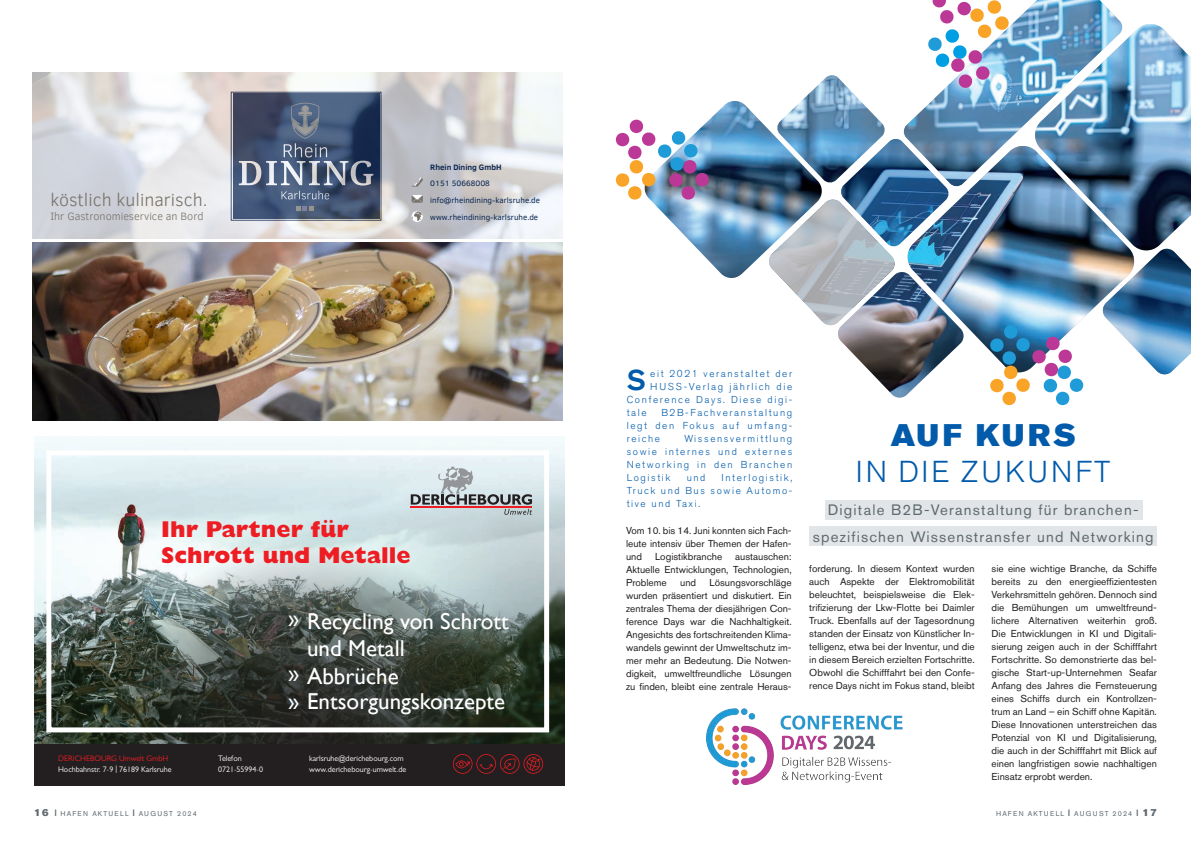
<style>
.page{position:relative;width:1191px;height:842px;background:#fff}
.page>*{position:absolute;margin:0;border:0;box-sizing:border-box;transform-origin:0 0}
.t1{font:31px "Akzidenz Grotesk BE Super";letter-spacing:.09em;color:#015aaa}
.t2{font:300 30px "Akzidenz Grotesk BE";letter-spacing:.1em;color:#015aaa}
.t3{font:500 28.4px "Akzidenz Grotesk BE";color:#015aaa}
.t4{font:23px "Gill Sans";color:#fff}
.t5{font:800 23px/26px "Gill Sans MT Pro";color:#ee1d23}
.t6{font:300 18px "Clear Sans";color:#78736c}
.t7{font:15px/27.1px "Akzidenz Grotesk BE";letter-spacing:.08em;color:#5f696f;text-align:center}
.t8{font:300 10.9px "Clear Sans";color:#78736c}
.t9{font:10px/13px "Akzidenz Grotesk BE";color:#231f20;text-align:justify}
.t10{font:300 10px/13px "Akzidenz Grotesk BE";letter-spacing:.16em;color:#015aaa;text-align:justify}
.t11{font:10px "Akzidenz Grotesk BE Super";color:#5f696f}
.t12{font:8px/11px "Gill Sans MT Pro";color:#fff}
.t13{font:8px/16.7px "Clear Sans";color:#0a2652}
.t14{font:8px "Gill Sans MT Pro";color:#ee1d23}
.t15{font:700 8px "Clear Sans";color:#0a2652}
.t16{font:7px "Akzidenz Grotesk BE";letter-spacing:.16em;color:#5f696f}
.s1{font-family:"Akzidenz Grotesk BE Super";font-size:10px}
.s2{font-family:"Akzidenz Grotesk BE Super"}
.s3{font-size:7px}
</style>
<div class="page">
<div style="left:825px;top:500px;width:317px;height:20px;background:#e1e5e7"></div>
<div style="left:809px;top:527px;width:348px;height:19px;background:#e1e5e7"></div>
<img style="left:838px;top:0;width:353px;height:398px">
<svg style="left:989px;top:324px;width:95px;height:82px"></svg>
<svg style="left:927px;top:0;width:82px;height:89px"></svg>
<img style="left:34px;top:437px;width:530px;height:307px">
<svg style="left:97px;top:542px;width:425px;height:202px"></svg>
<svg style="left:411px;top:467px;width:121px;height:48px"></svg>
<div style="left:34px;top:744px;width:530px;height:41px;background:#231f20"></div>
<svg style="left:453px;top:754px;width:90px;height:20px"></svg>
<div style="left:46px;top:450px;width:503px;height:282px;border:5px solid #fff"></div>
<img style="left:1101px;top:248px;width:90px;height:127px">
<img style="left:783px;top:138px;width:166px;height:188px">
<img style="left:801px;top:75px;width:84px;height:108px">
<img style="left:650px;top:101px;width:173px;height:179px">
<img style="left:33px;top:242px;width:530px;height:179px">
<img style="left:33px;top:72px;width:530px;height:166px">
<svg style="left:411px;top:177px;width:12px;height:10px"></svg>
<svg style="left:411px;top:195px;width:12px;height:8px"></svg>
<svg style="left:411px;top:211px;width:12px;height:11px"></svg>
<svg style="left:412px;top:211px;width:10px;height:10px"></svg>
<img style="left:706px;top:708px;width:197px;height:77px">
<img style="left:615px;top:119px;width:94px;height:81px">
<h3 class="t6" style="left:50px;top:188px;width:159px">köstlich kulinarisch.</h3>
<p class="t8" style="left:50px;top:209px;width:155px">Ihr Gastronomieservice an Bord</p>
<p class="t15" style="left:430px;top:161px;width:73px">Rhein Dining GmbH</p>
<p class="t13" style="left:430px;top:175px;width:111px">0151 50668008 info@rheindining-karlsruhe.de www.rheindining-karlsruhe.de</p>
<h3 class="t5" style="left:161px;top:516px;width:251px">Ihr Partner für<br>Schrott und Metalle</h3>
<h3 class="t4" style="left:288px;top:607px;width:222px">» Recycling von Schrott</h3>
<h3 class="t4" style="left:307px;top:635px;width:99px">und Metall</h3>
<h3 class="t4" style="left:288px;top:663px;width:112px">» Abbrüche</h3>
<h3 class="t4" style="left:288px;top:688px;width:219px">» Entsorgungskonzepte</h3>
<p class="t14" style="left:58px;top:753px;width:112px">DERICHEBOURG Umwelt GmbH</p>
<p class="t12" style="left:58px;top:763px;width:115px">Hochbahnstr. 7-9 | 76189 Karlsruhe</p>
<p class="t12" style="left:218px;top:752px;width:47px">Telefon<br>0721-55994-0</p>
<p class="t12" style="left:309px;top:752px;width:99px">karlsruhe@derichebourg.com www.derichebourg-umwelt.de</p>
<h3 class="t3" style="left:626px;top:363px;width:20px">S</h3>
<p class="t10" style="left:650px;top:368px;width:143px">eit 2021 veranstaltet der</p>
<p class="t10" style="left:650px;top:381px;width:143px">HUSS-Verlag jährlich die</p>
<p class="t10" style="left:626px;top:394px;width:167px">Conference Days. Diese digi-</p>
<p class="t10" style="left:626px;top:407px;width:22px">tale</p>
<p class="t10" style="left:626px;top:407px;width:167px;text-indent:35px">B2B-Fachveranstaltung legt den Fokus auf umfang&shy;reiche</p>
<p class="t10" style="left:626px;top:433px;width:167px;text-indent:58px">Wissensvermittlung sowie internes und externes Networking in den Branchen Logistik</p>
<p class="t10" style="left:626px;top:472px;width:167px;text-indent:95px">Interlogistik, Truck und Bus sowie Automo&shy;tive und Taxi.</p>
<p class="t10" style="left:686px;top:472px;width:20px">und</p>
<p class="t9" style="left:626px;top:524px;width:167px">Vom 10. bis 14. Juni konnten sich Fach&shy;leute intensiv über Themen der Hafen&shy;und</p>
<p class="t9" style="left:626px;top:550px;width:167px;text-indent:109px">austauschen:<br>Aktuelle Entwicklungen, Technologien, Probleme</p>
<p class="t9" style="left:655px;top:550px;width:69px">Logistikbranche</p>
<p class="t9" style="left:626px;top:576px;width:167px;text-indent:83px">Lösungsvorschläge wurden präsentiert und diskutiert. Ein zentrales Thema der diesjährigen Con&shy;ference Days war die Nachhaltigkeit.<br>Angesichts des fortschreitenden Klima&shy;wandels gewinnt der Umweltschutz im&shy;mer mehr an Bedeutung. Die Notwen&shy;digkeit, umweltfreundliche Lösungen zu finden, bleibt eine zentrale Heraus-</p>
<p class="t9" style="left:680px;top:576px;width:18px">und</p>
<h1 class="t1" style="left:890px;top:417px;width:186px">AUF KURS</h1>
<h2 class="t2" style="left:856px;top:454px;width:256px">IN DIE ZUKUNFT</h2>
<h3 class="t7" style="left:812px;top:496px;width:342px">Digitale B2B-Veranstaltung für branchen&shy;spezifischen Wissenstransfer und Networking</h3>
<p class="t9" style="left:809px;top:562px;width:167px">forderung. In diesem Kontext wurden auch Aspekte der Elektromobilität beleuchtet, beispielsweise die Elek&shy;trifizierung der Lkw-Flotte bei Daimler Truck. Ebenfalls auf der Tagesordnung standen der Einsatz von Künstlicher In&shy;telligenz, etwa bei der Inventur, und die in diesem Bereich erzielten Fortschritte.<br>Obwohl die Schifffahrt bei den Confe&shy;rence Days nicht im Fokus stand, bleibt</p>
<p class="t9" style="left:991px;top:562px;width:167px">sie eine wichtige Branche, da Schiffe bereits zu den energieeffizientesten Verkehrsmitteln gehören. Dennoch sind die Bemühungen um umweltfreund&shy;lichere Alternativen weiterhin groß.<br>Die Entwicklungen in KI und Digitali&shy;sierung zeigen auch in der Schifffahrt Fortschritte. So demonstrierte das bel&shy;gische Start-up-Unternehmen Seafar Anfang des Jahres die Fernsteuerung eines Schiffs durch ein Kontrollzen&shy;trum an Land – ein Schiff ohne Kapitän.<br>Diese Innovationen unterstreichen das Potenzial von KI und Digitalisierung, die auch in der Schifffahrt mit Blick auf einen langfristigen sowie nachhaltigen Einsatz erprobt werden.</p>
<p class="t16" style="left:34px;top:810px;width:164px"><span class="s1">16</span> <span class="s2">|</span> HAFEN AKTUELL <span class="s2">|</span> AUGUST 2024</p>
<p class="t11" style="left:1136px;top:807px;width:22px"><span class="s3">|</span> 17</p>
<p class="t16" style="left:996px;top:810px;width:138px">HAFEN AKTUELL <span class="s2">|</span> AUGUST 2024</p>
</div>
